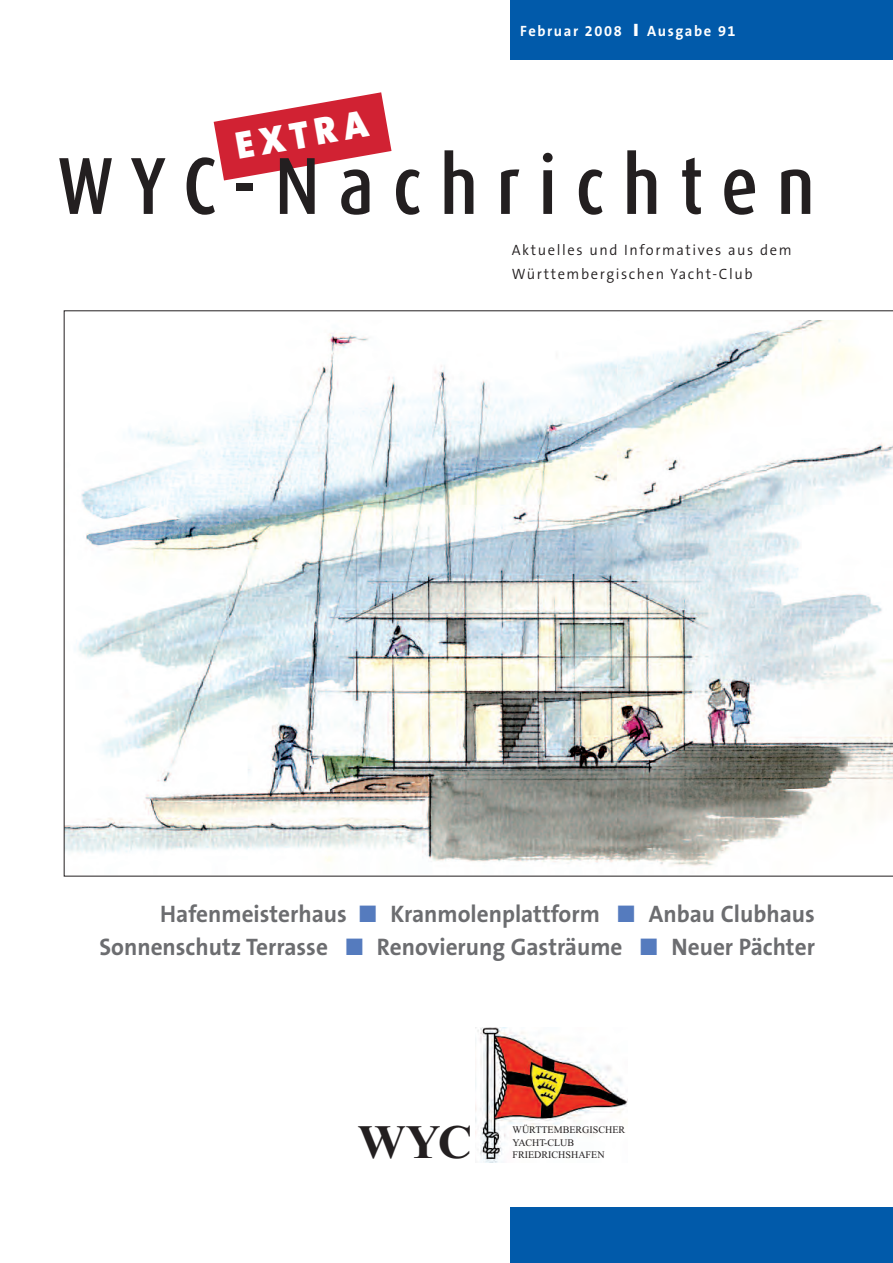
<style>
.page{position:relative;width:893px;height:1263px;background:#fff}
.page>*{position:absolute;margin:0;border:0;box-sizing:border-box;transform-origin:0 0}
.t1{font:500 81px "Dax";letter-spacing:.225em;color:#231f20}
.t2{font:700 48px "Times New Roman";color:#231f20}
.t3{font:900 39px "The Sans B9";color:#fff}
.t4{font:700 24px/33px "The Sans B7";color:#6c6d70;text-align:right}
.t5{font:300 15px/24px "The Sans B4";letter-spacing:.11em;color:#231f20}
.t6{font:700 15px "The Sans B7";letter-spacing:.11em;color:#fff}
.t7{font:10.05px/12.3px "Times New Roman";color:#231f20}
.s1{font-family:"The Mix B9";font-weight:900;font-size:18px}
.s2{font-family:"European Pi Three";font-weight:400;color:#557bbe}
</style>
<div class="page">
<img style="left:476px;top:1028px;width:152px;height:135px">
<img style="left:64px;top:310px;width:829px;height:566px">
<div style="left:510px;top:0;width:383px;height:60px;background:#015aaa"></div>
<div style="left:510px;top:1208px;width:383px;height:55px;background:#015aaa"></div>
<svg style="left:214px;top:92px;width:177px;height:88px"></svg>
<p class="t6" style="left:520px;top:23px;width:217px">Februar 2008 <span class="s1">I</span> Ausgabe 91</p>
<h3 class="t3" style="left:232px;top:126px;width:135px;rotate:-10deg">EXTRA</h3>
<h1 class="t1" style="left:58px;top:150px;width:759px">WYC-Nachrichten</h1>
<p class="t5" style="left:512px;top:238px;width:281px">Aktuelles und Informatives aus dem<br>Württembergischen Yacht-Club</p>
<p class="t4" style="left:100px;top:897px;width:717px">Hafenmeisterhaus <span class="s2">-</span> Kranmolenplattform <span class="s2">-</span> Anbau Clubhaus<br>Sonnenschutz Terrasse <span class="s2">-</span> Renovierung Gasträume <span class="s2">-</span> Neuer Pächter</p>
<h2 class="t2" style="left:358px;top:1126px;width:116px">WYC</h2>
<p class="t7" style="left:512px;top:1125px;width:114px">WÜRTTEMBERGISCHER<br>YACHT-CLUB<br>FRIEDRICHSHAFEN</p>
</div>
